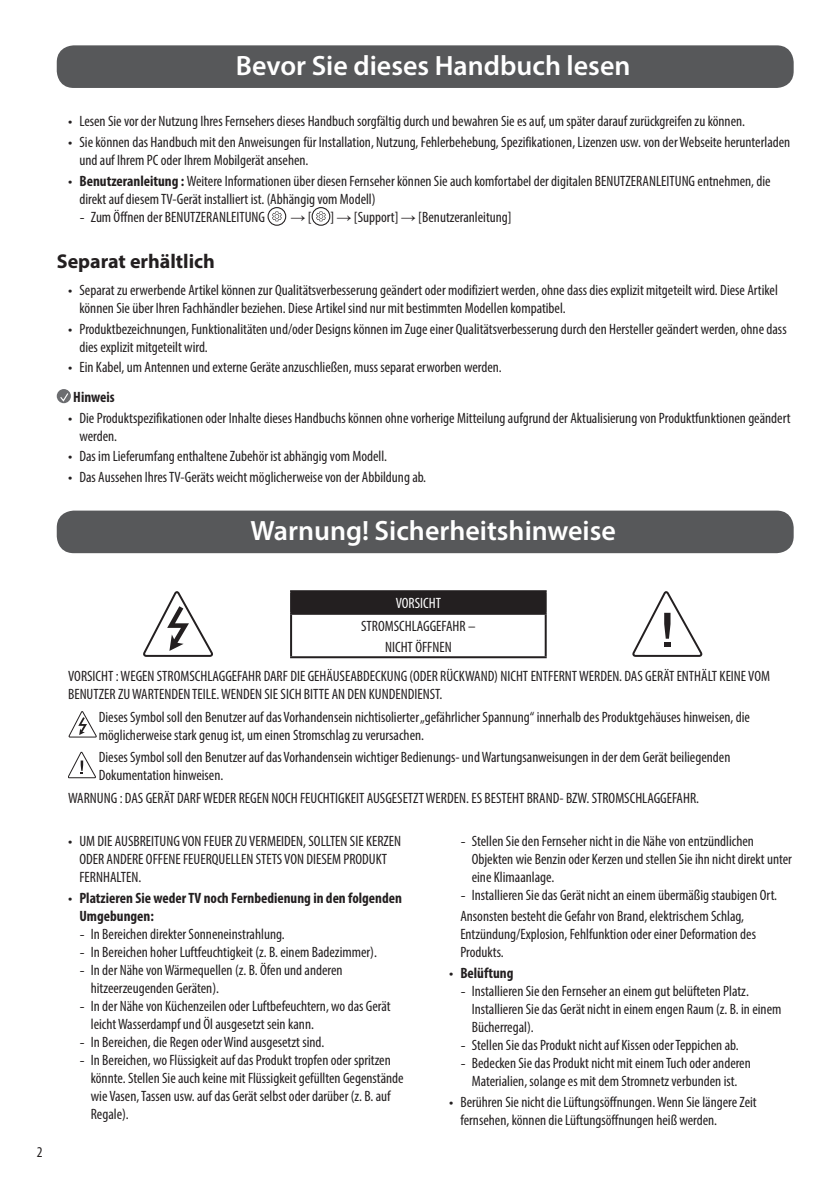
<style>
.page{position:relative;width:840px;height:1191px;background:#fff}
.page>*{position:absolute;margin:0;border:0;box-sizing:border-box;transform-origin:0 0}
.t1{font:600 28px "Myriad Pro";color:#fff}
.Title3{font:700 20px "Myriad Pro";color:#231f20}
.Page_Number_Left{font:condensed 15px/18px "Myriad Pro";color:#231f20}
.Icon{font:700 condensed 15px/18px "Myriad Pro";color:#231f20}
.s1{font-family:"LG Smart";font-stretch:normal}
.s2{font-weight:700}
.s3{font-family:"Arial";font-stretch:normal}
.s4{color:#fff}
.s5{font-family:"LG Smart";font-weight:400;font-stretch:normal}
</style>
<div class="page">
<div style="left:57px;top:45px;width:736px;height:43px;background:#57585a;border-radius:17px"></div>
<div style="left:267px;top:207px;width:19px;height:19px;border:1px solid #231f20;border-radius:50%"></div>
<svg style="left:272px;top:211px;width:9px;height:10px"></svg>
<div style="left:311px;top:207px;width:19px;height:19px;border:1px solid #231f20;border-radius:50%"></div>
<svg style="left:316px;top:211px;width:10px;height:10px"></svg>
<div style="left:57px;top:389px;width:14px;height:14px;background:#6c6d70;border-radius:50%"></div>
<svg style="left:59px;top:393px;width:10px;height:10px"></svg>
<div style="left:57px;top:510px;width:736px;height:43px;background:#57585a;border-radius:17px"></div>
<svg style="left:143px;top:591px;width:70px;height:66px"></svg>
<div style="left:291px;top:591px;width:254px;height:23px;background:#231f20"></div>
<hr style="left:290px;top:590px;width:256px;height:2px;background:#231f20">
<hr style="left:290px;top:592px;width:2px;height:21px;background:#231f20">
<hr style="left:544px;top:592px;width:2px;height:21px;background:#231f20">
<hr style="left:290px;top:613px;width:256px;height:2px;background:#231f20">
<hr style="left:290px;top:615px;width:2px;height:41px;background:#231f20">
<hr style="left:544px;top:615px;width:2px;height:41px;background:#231f20">
<hr style="left:290px;top:656px;width:256px;height:2px;background:#231f20">
<svg style="left:632px;top:591px;width:70px;height:66px"></svg>
<svg style="left:69px;top:711px;width:27px;height:26px"></svg>
<svg style="left:68px;top:752px;width:28px;height:26px"></svg>
<p class="t1" style="left:236px;top:48px;width:396px">Bevor Sie dieses Handbuch lesen</p>
<p class="Page_Number_Left" style="left:68px;top:112px;width:678px"><span class="s1">•</span> Lesen Sie vor der Nutzung Ihres Fernsehers dieses Handbuch sorgfältig durch und bewahren Sie es auf, um später darauf zurückgreifen zu können.</p>
<p class="Page_Number_Left" style="left:79px;top:132px;width:712px;text-indent:-11px"><span class="s1">•</span> Sie können das Handbuch mit den Anweisungen für Installation, Nutzung, Fehlerbehebung, Spezifikationen, Lizenzen usw. von der Webseite herunterladen und auf Ihrem PC oder Ihrem Mobilgerät ansehen.</p>
<p class="Page_Number_Left" style="left:79px;top:171px;width:692px;text-indent:-11px"><span class="s1">•</span> <span class="s2">Benutzeranleitung :</span> Weitere Informationen über diesen Fernseher können Sie auch komfortabel der digitalen BENUTZERANLEITUNG entnehmen, die direkt auf diesem TV-Gerät installiert ist. (Abhängig vom Modell)</p>
<p class="Page_Number_Left" style="left:79px;top:207px;width:187px"><span class="s1">-</span> Zum Öffnen der BENUTZERANLEITUNG</p>
<p class="Page_Number_Left" style="left:290px;top:207px;width:223px"><span class="s3">→</span> [ ] <span class="s3">→</span> [Support] <span class="s3">→</span> [Benutzeranleitung]</p>
<p class="Title3" style="left:57px;top:248px;width:160px">Separat erhältlich</p>
<p class="Page_Number_Left" style="left:79px;top:280px;width:699px;text-indent:-11px"><span class="s1">•</span> Separat zu erwerbende Artikel können zur Qualitätsverbesserung geändert oder modifiziert werden, ohne dass dies explizit mitgeteilt wird. Diese Artikel können Sie über Ihren Fachhändler beziehen. Diese Artikel sind nur mit bestimmten Modellen kompatibel.</p>
<p class="Page_Number_Left" style="left:79px;top:319px;width:708px;text-indent:-11px"><span class="s1">•</span> Produktbezeichnungen, Funktionalitäten und/oder Designs können im Zuge einer Qualitätsverbesserung durch den Hersteller geändert werden, ohne dass dies explizit mitgeteilt wird.</p>
<p class="Page_Number_Left" style="left:68px;top:358px;width:435px"><span class="s1">•</span> Ein Kabel, um Antennen und externe Geräte anzuschließen, muss separat erworben werden.</p>
<p class="Icon" style="left:73px;top:387px;width:43px">Hinweis</p>
<p class="Page_Number_Left" style="left:79px;top:408px;width:712px;text-indent:-11px"><span class="s1">•</span> Die Produktspezifikationen oder Inhalte dieses Handbuchs können ohne vorherige Mitteilung aufgrund der Aktualisierung von Produktfunktionen geändert werden.</p>
<p class="Page_Number_Left" style="left:68px;top:447px;width:320px"><span class="s1">•</span> Das im Lieferumfang enthaltene Zubehör ist abhängig vom Modell.</p>
<p class="Page_Number_Left" style="left:68px;top:468px;width:359px"><span class="s1">•</span> Das Aussehen Ihres TV-Geräts weicht möglicherweise von der Abbildung ab.</p>
<p class="t1" style="left:250px;top:513px;width:366px">Warnung! Sicherheitshinweise</p>
<p class="Page_Number_Left" style="left:37px;top:1142px;width:7px">2</p>
<p class="Page_Number_Left" style="left:361px;top:591px;width:116px;line-height:22.6px;text-align:center"><span class="s4">VORSICHT<br></span>STROMSCHLAGGEFAHR –</p>
<p class="Page_Number_Left" style="left:68px;top:632px;width:703px;line-height:29.2px;text-align:center">NICHT ÖFFNEN<br>VORSICHT : WEGEN STROMSCHLAGGEFAHR DARF DIE GEHÄUSEABDECKUNG (ODER RÜCKWAND) NICHT ENTFERNT WERDEN. DAS GERÄT ENTHÄLT KEINE VOM</p>
<p class="Page_Number_Left" style="left:99px;top:682px;width:652px;line-height:22.6px;text-indent:-31px">BENUTZER ZU WARTENDEN TEILE. WENDEN SIE SICH BITTE AN DEN KUNDENDIENST.<br>Dieses Symbol soll den Benutzer auf das Vorhandensein nichtisolierter „gefährlicher Spannung“ innerhalb des Produktgehäuses hinweisen, die</p>
<p class="Page_Number_Left" style="left:99px;top:723px;width:633px;line-height:22.6px">möglicherweise stark genug ist, um einen Stromschlag zu verursachen.<br>Dieses Symbol soll den Benutzer auf das Vorhandensein wichtiger Bedienungs- und Wartungsanweisungen in der dem Gerät beiliegenden</p>
<p class="Page_Number_Left" style="left:68px;top:764px;width:632px;line-height:22.6px;text-indent:31px">Dokumentation hinweisen.<br>WARNUNG : DAS GERÄT DARF WEDER REGEN NOCH FEUCHTIGKEIT AUSGESETZT WERDEN. ES BESTEHT BRAND- BZW. STROMSCHLAGGEFAHR.</p>
<p class="Page_Number_Left" style="left:79px;top:832px;width:323px;text-indent:-11px"><span class="s1">•</span> UM DIE AUSBREITUNG VON FEUER ZU VERMEIDEN, SOLLTEN SIE KERZEN<br>ODER ANDERE OFFENE FEUERQUELLEN STETS VON DIESEM PRODUKT<br>FERNHALTEN.</p>
<p class="Icon" style="left:79px;top:888px;width:324px;text-indent:-11px"><span class="s5">•</span> Platzieren Sie weder TV noch Fernbedienung in den folgenden<br>Umgebungen:</p>
<p class="Page_Number_Left" style="left:79px;top:925px;width:207px"><span class="s1">-</span> In Bereichen direkter Sonneneinstrahlung.</p>
<p class="Page_Number_Left" style="left:79px;top:943px;width:299px"><span class="s1">-</span> In Bereichen hoher Luftfeuchtigkeit (z. B. einem Badezimmer).</p>
<p class="Page_Number_Left" style="left:91px;top:961px;width:253px;text-indent:-11px"><span class="s1">-</span> In der Nähe von Wärmequellen (z. B. Öfen und anderen hitzeerzeugenden Geräten).</p>
<p class="Page_Number_Left" style="left:91px;top:997px;width:301px;text-indent:-11px"><span class="s1">-</span> In der Nähe von Küchenzeilen oder Luftbefeuchtern, wo das Gerät leicht Wasserdampf und Öl ausgesetzt sein kann.</p>
<p class="Page_Number_Left" style="left:79px;top:1033px;width:246px"><span class="s1">-</span> In Bereichen, die Regen oder Wind ausgesetzt sind.</p>
<p class="Page_Number_Left" style="left:91px;top:1051px;width:314px;text-indent:-11px"><span class="s1">-</span> In Bereichen, wo Flüssigkeit auf das Produkt tropfen oder spritzen könnte. Stellen Sie auch keine mit Flüssigkeit gefüllten Gegenstände wie Vasen, Tassen usw. auf das Gerät selbst oder darüber (z. B. auf Regale).</p>
<p class="Page_Number_Left" style="left:471px;top:832px;width:321px;text-indent:-11px"><span class="s1">-</span> Stellen Sie den Fernseher nicht in die Nähe von entzündlichen<br>Objekten wie Benzin oder Kerzen und stellen Sie ihn nicht direkt unter eine Klimaanlage.</p>
<p class="Page_Number_Left" style="left:460px;top:884px;width:318px;line-height:20.8px"><span class="s1">-</span> Installieren Sie das Gerät nicht an einem übermäßig staubigen Ort.<br>Ansonsten besteht die Gefahr von Brand, elektrischem Schlag,</p>
<p class="Page_Number_Left" style="left:460px;top:925px;width:297px">Entzündung/Explosion, Fehlfunktion oder einer Deformation des<br>Produkts.</p>
<p class="Icon" style="left:449px;top:963px;width:66px"><span class="s5">•</span> Belüftung</p>
<p class="Page_Number_Left" style="left:471px;top:981px;width:311px;text-indent:-11px"><span class="s1">-</span> Installieren Sie den Fernseher an einem gut belüfteten Platz.<br>Installieren Sie das Gerät nicht in einem engen Raum (z. B. in einem<br>Bücherregal).</p>
<p class="Page_Number_Left" style="left:460px;top:1035px;width:279px"><span class="s1">-</span> Stellen Sie das Produkt nicht auf Kissen oder Teppichen ab.</p>
<p class="Page_Number_Left" style="left:460px;top:1053px;width:292px;text-align:center"><span class="s1">-</span> Bedecken Sie das Produkt nicht mit einem Tuch oder anderen<br>Materialien, solange es mit dem Stromnetz verbunden ist.</p>
<p class="Page_Number_Left" style="left:460px;top:1092px;width:298px;text-indent:-11px"><span class="s1">•</span> Berühren Sie nicht die Lüftungsöffnungen. Wenn Sie längere Zeit fernsehen, können die Lüftungsöffnungen heiß werden.</p>
</div>
